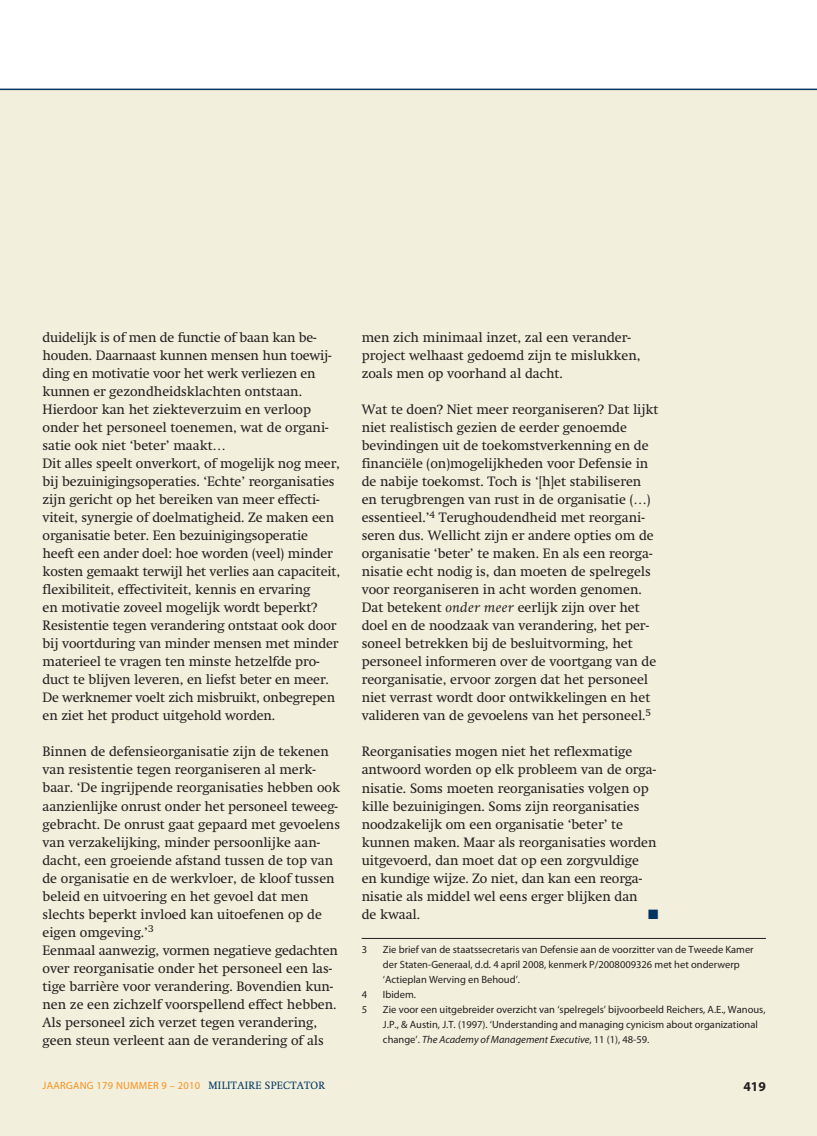
<style>
.page{position:relative;width:817px;height:1136px;background:#fff}
.page>*{position:absolute;margin:0;border:0;box-sizing:border-box;transform-origin:0 0}
.t1{font:13.5px/18px "Swift";color:#231f20}
.t2{font:700 13.5px "Myriad Pro";color:#231f20}
.t3{font:13.5px "Zapf Dingbats";color:#003562}
.t4{font:10.5px/15px "Myriad Pro";color:#231f20}
.t5{font:10.5px "Myriad Pro";letter-spacing:.025em;color:#f7901e}
.s1{font-style:italic}
.s2{font-family:"Swift";color:#003562}
</style>
<div class="page">
<div style="left:0;top:89px;width:816px;height:1046px;background:#f2f0dc"></div>
<hr style="left:0;top:89px;width:816px;height:1px;background:#003562">
<hr style="left:361px;top:938px;width:404px;height:1px;background:#231f20">
<p class="t1" style="left:43px;top:330px;width:299px">duidelijk is of men de functie of baan kan be&shy;houden. Daarnaast kunnen mensen hun toewij&shy;ding en motivatie voor het werk verliezen en kunnen er gezondheidsklachten ontstaan.<br>Hierdoor kan het ziekteverzuim en verloop onder het personeel toenemen, wat de organi&shy;satie ook niet ‘beter’ maakt…<br>Dit alles speelt onverkort, of mogelijk nog meer, bij bezuinigingsoperaties. ‘Echte’ reorganisaties zijn gericht op het bereiken van meer effecti&shy;viteit, synergie of doelmatigheid. Ze maken een organisatie beter. Een bezuinigingsoperatie heeft een ander doel: hoe worden (veel) minder kosten gemaakt terwijl het verlies aan capaciteit, flexibiliteit, effectiviteit, kennis en ervaring<br>en motivatie zoveel mogelijk wordt beperkt?<br>Resistentie tegen verandering ontstaat ook door bij voortduring van minder mensen met minder materieel te vragen ten minste hetzelfde pro&shy;duct te blijven leveren, en liefst beter en meer.<br>De werknemer voelt zich misbruikt, onbegrepen en ziet het product uitgehold worden.</p>
<p class="t1" style="left:43px;top:744px;width:299px">Binnen de defensieorganisatie zijn de tekenen van resistentie tegen reorganiseren al merk&shy;baar. ‘De ingrijpende reorganisaties hebben ook aanzienlijke onrust onder het personeel teweeg&shy;gebracht. De onrust gaat gepaard met gevoelens van verzakelijking, minder persoonlijke aan&shy;dacht, een groeiende afstand tussen de top van de organisatie en de werkvloer, de kloof tussen beleid en uitvoering en het gevoel dat men slechts beperkt invloed kan uitoefenen op de eigen omgeving.’<sup>3<br></sup>Eenmaal aanwezig, vormen negatieve gedachten over reorganisatie onder het personeel een las&shy;tige barrière voor verandering. Bovendien kun&shy;nen ze een zichzelf voorspellend effect hebben.<br>Als personeel zich verzet tegen verandering, geen steun verleent aan de verandering of als</p>
<p class="t1" style="left:361px;top:330px;width:280px">men zich minimaal inzet, zal een verander&shy;project welhaast gedoemd zijn te mislukken, zoals men op voorhand al dacht.</p>
<p class="t1" style="left:361px;top:402px;width:298px">Wat te doen? Niet meer reorganiseren? Dat lijkt niet realistisch gezien de eerder genoemde bevindingen uit de toekomstverkenning en de financiële (on)mogelijkheden voor Defensie in de nabije toekomst. Toch is ‘[h]et stabiliseren en terugbrengen van rust in de organisatie (…) essentieel.’<sup>4</sup> Terughoudendheid met reorgani&shy;seren dus. Wellicht zijn er andere opties om de organisatie ‘beter’ te maken. En als een reorga&shy;nisatie echt nodig is, dan moeten de spelregels voor reorganiseren in acht worden genomen.<br>Dat betekent <span class="s1">onder meer</span> eerlijk zijn over het doel en de noodzaak van verandering, het per&shy;soneel betrekken bij de besluitvorming, het personeel informeren over de voortgang van de reorganisatie, ervoor zorgen dat het personeel niet verrast wordt door ontwikkelingen en het valideren van de gevoelens van het personeel.<sup>5</sup></p>
<p class="t1" style="left:361px;top:744px;width:296px">Reorganisaties mogen niet het reflexmatige antwoord worden op elk probleem van de orga&shy;nisatie. Soms moeten reorganisaties volgen op kille bezuinigingen. Soms zijn reorganisaties noodzakelijk om een organisatie ‘beter’ te kunnen maken. Maar als reorganisaties worden uitgevoerd, dan moet dat op een zorgvuldige en kundige wijze. Zo niet, dan kan een reorga&shy;nisatie als middel wel eens erger blijken dan<br>de kwaal.</p>
<p class="t3" style="left:648px;top:907px;width:12px">■</p>
<p class="t4" style="left:361px;top:941px;width:7px">3</p>
<p class="t4" style="left:383px;top:941px;width:372px">Zie brief van de staatssecretaris van Defensie aan de voorzitter van de Tweede Kamer der Staten-Generaal, d.d. 4 april 2008, kenmerk P/2008009326 met het onderwerp ‘Actieplan Werving en Behoud’.</p>
<p class="t4" style="left:361px;top:986px;width:7px">4</p>
<p class="t4" style="left:383px;top:986px;width:35px">Ibidem.</p>
<p class="t4" style="left:361px;top:1001px;width:7px">5</p>
<p class="t4" style="left:383px;top:1001px;width:384px">Zie voor een uitgebreider overzicht van ‘spelregels’ bijvoorbeeld Reichers, A.E., Wanous,<br>J.P., &amp; Austin, J.T. (1997). ‘Understanding and managing cynicism about organizational change’. <span class="s1">The Academy of Management Executive</span>, 11 (1), 48-59.</p>
<p class="t5" style="left:43px;top:1078px;width:284px">JAARGANG 179 NUMMER 9 – 2010 <span class="s2">MILITAIRE SPECTATOR</span></p>
<p class="t2" style="left:743px;top:1081px;width:24px">419</p>
</div>
